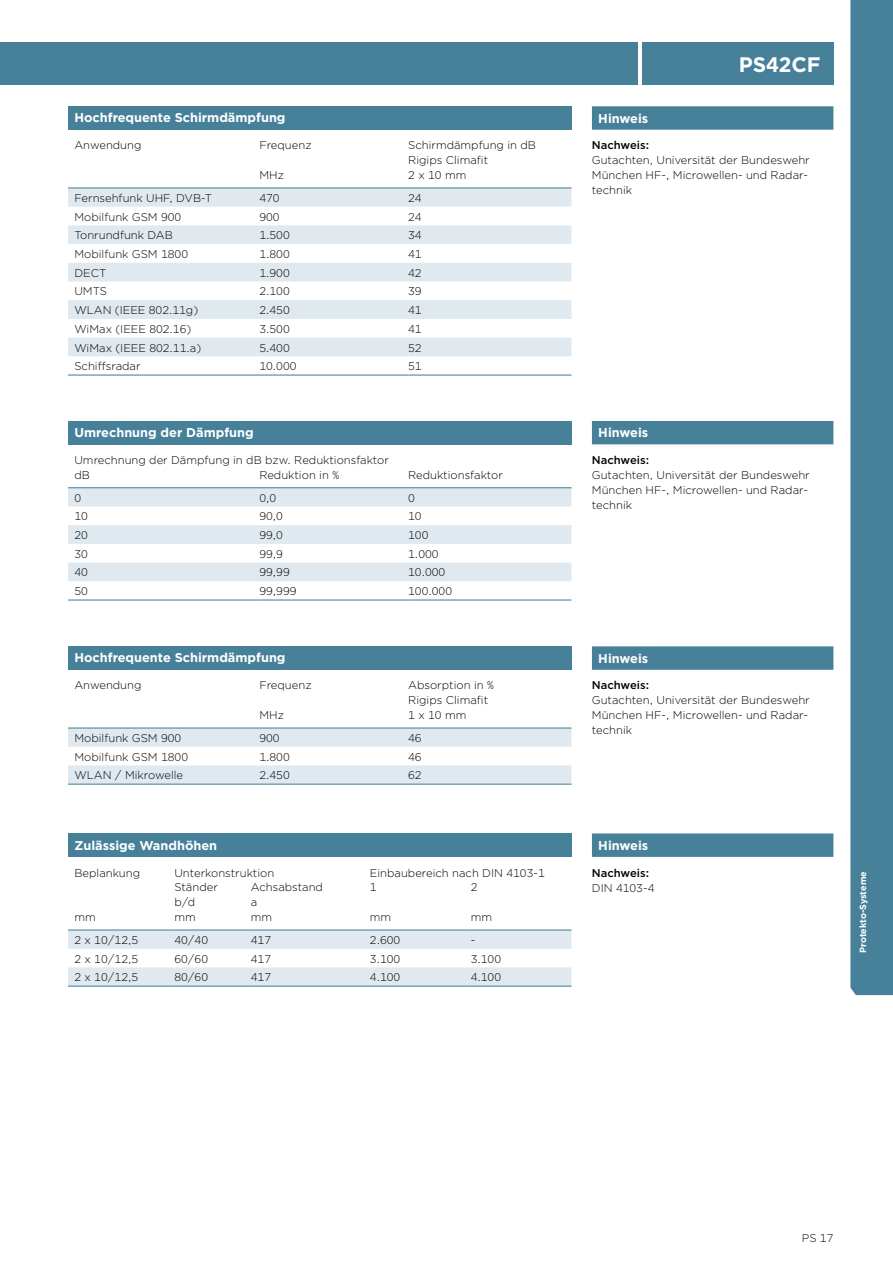
<style>
.page{position:relative;width:893px;height:1263px;background:#fff}
.page>*{position:absolute;margin:0;border:0;box-sizing:border-box;transform-origin:0 0}
.t1{font:700 21px "Gotham";color:#fff}
.t2{font:700 12.75px "Gotham";color:#fff}
.t3{font:300 11.25px/15px "Gotham";color:#000}
.t4{font:500 11.25px "Gotham";color:#000}
.t5{font:700 9px "Gotham";letter-spacing:-.01em;color:#fff}
</style>
<div class="page">
<div style="left:642px;top:43px;width:191px;height:42px;background:#468199"></div>
<div style="left:0;top:43px;width:638px;height:42px;background:#468199"></div>
<div style="left:850px;top:0;width:43px;height:995px;background:#468199"></div>
<div style="left:592px;top:106px;width:241px;height:24px;background:#468199"></div>
<div style="left:592px;top:646px;width:241px;height:24px;background:#468199"></div>
<div style="left:592px;top:421px;width:241px;height:23px;background:#468199"></div>
<div style="left:68px;top:106px;width:503px;height:24px;background:#468199"></div>
<svg style="left:68px;top:188px;width:503px;height:168px;fill:#dfe9ef"></svg>
<hr style="left:259px;top:187px;width:149px;height:1px;background:#468199">
<hr style="left:259px;top:374px;width:149px;height:2px;background:#468199">
<hr style="left:408px;top:187px;width:163px;height:1px;background:#468199">
<hr style="left:408px;top:374px;width:163px;height:2px;background:#468199">
<hr style="left:68px;top:187px;width:191px;height:1px;background:#468199">
<hr style="left:68px;top:374px;width:191px;height:2px;background:#468199">
<div style="left:68px;top:646px;width:503px;height:24px;background:#468199"></div>
<svg style="left:68px;top:728px;width:503px;height:56px"></svg>
<hr style="left:259px;top:727px;width:149px;height:1px;background:#468199">
<hr style="left:259px;top:784px;width:149px;height:1px;background:#468199">
<hr style="left:408px;top:727px;width:163px;height:1px;background:#468199">
<hr style="left:408px;top:784px;width:163px;height:1px;background:#468199">
<hr style="left:68px;top:727px;width:191px;height:1px;background:#468199">
<hr style="left:68px;top:784px;width:191px;height:1px;background:#468199">
<div style="left:68px;top:421px;width:503px;height:23px;background:#468199"></div>
<svg style="left:68px;top:488px;width:503px;height:93px;fill:#dfe9ef"></svg>
<hr style="left:259px;top:487px;width:149px;height:1px;background:#468199">
<hr style="left:259px;top:599px;width:149px;height:1px;background:#468199">
<hr style="left:408px;top:487px;width:163px;height:1px;background:#468199">
<hr style="left:408px;top:599px;width:163px;height:1px;background:#468199">
<hr style="left:68px;top:487px;width:191px;height:1px;background:#468199">
<hr style="left:68px;top:599px;width:191px;height:1px;background:#468199">
<div style="left:592px;top:833px;width:241px;height:24px;background:#468199"></div>
<div style="left:68px;top:833px;width:503px;height:24px;background:#468199"></div>
<svg style="left:68px;top:930px;width:503px;height:56px"></svg>
<hr style="left:68px;top:929px;width:106px;height:1px;background:#468199">
<hr style="left:174px;top:929px;width:77px;height:1px;background:#468199">
<hr style="left:251px;top:929px;width:119px;height:1px;background:#468199">
<hr style="left:370px;top:929px;width:101px;height:1px;background:#468199">
<hr style="left:471px;top:929px;width:100px;height:1px;background:#468199">
<hr style="left:68px;top:986px;width:106px;height:1px;background:#468199">
<hr style="left:174px;top:986px;width:77px;height:1px;background:#468199">
<hr style="left:251px;top:986px;width:119px;height:1px;background:#468199">
<hr style="left:370px;top:986px;width:101px;height:1px;background:#468199">
<hr style="left:471px;top:986px;width:100px;height:1px;background:#468199">
<p class="t2" style="left:74px;top:109px;width:213px">Hochfrequente Schirmdämpfung</p>
<p class="t3" style="left:74px;top:138px;width:69px">Anwendung</p>
<p class="t3" style="left:259px;top:138px;width:54px">Frequenz</p>
<p class="t3" style="left:408px;top:138px;width:129px">Schirmdämpfung in dB<br>Rigips Climafit</p>
<p class="t3" style="left:259px;top:167px;width:26px">MHz</p>
<p class="t3" style="left:408px;top:167px;width:60px">2 x 10 mm</p>
<p class="t3" style="left:74px;top:190px;width:139px">Fernsehfunk UHF, DVB-T</p>
<p class="t3" style="left:259px;top:190px;width:22px">470</p>
<p class="t3" style="left:408px;top:190px;width:15px">24</p>
<p class="t3" style="left:74px;top:209px;width:108px">Mobilfunk GSM 900</p>
<p class="t3" style="left:259px;top:209px;width:22px">900</p>
<p class="t3" style="left:408px;top:209px;width:15px">24</p>
<p class="t3" style="left:74px;top:227px;width:100px">Tonrundfunk DAB</p>
<p class="t3" style="left:259px;top:227px;width:32px">1.500</p>
<p class="t3" style="left:408px;top:227px;width:15px">34</p>
<p class="t3" style="left:74px;top:246px;width:115px">Mobilfunk GSM 1800</p>
<p class="t3" style="left:259px;top:246px;width:32px">1.800</p>
<p class="t3" style="left:408px;top:246px;width:15px">41</p>
<p class="t3" style="left:74px;top:265px;width:33px">DECT</p>
<p class="t3" style="left:259px;top:265px;width:32px">1.900</p>
<p class="t3" style="left:408px;top:265px;width:15px">42</p>
<p class="t3" style="left:74px;top:284px;width:34px">UMTS</p>
<p class="t3" style="left:259px;top:284px;width:32px">2.100</p>
<p class="t3" style="left:408px;top:284px;width:15px">39</p>
<p class="t3" style="left:74px;top:302px;width:125px">WLAN (IEEE 802.11g)</p>
<p class="t3" style="left:259px;top:302px;width:32px">2.450</p>
<p class="t3" style="left:408px;top:302px;width:15px">41</p>
<p class="t3" style="left:74px;top:321px;width:118px">WiMax (IEEE 802.16)</p>
<p class="t3" style="left:259px;top:321px;width:32px">3.500</p>
<p class="t3" style="left:408px;top:321px;width:15px">41</p>
<p class="t3" style="left:74px;top:340px;width:128px">WiMax (IEEE 802.11.a)</p>
<p class="t3" style="left:259px;top:340px;width:32px">5.400</p>
<p class="t3" style="left:408px;top:340px;width:15px">52</p>
<p class="t3" style="left:74px;top:358px;width:68px">Schiffsradar</p>
<p class="t3" style="left:259px;top:358px;width:39px">10.000</p>
<p class="t3" style="left:408px;top:358px;width:15px">51</p>
<p class="t2" style="left:74px;top:424px;width:181px">Umrechnung der Dämpfung</p>
<p class="t3" style="left:74px;top:452px;width:316px">Umrechnung der Dämpfung in dB bzw. Reduktionsfaktor dB</p>
<p class="t3" style="left:259px;top:467px;width:81px">Reduktion in %</p>
<p class="t3" style="left:408px;top:467px;width:96px">Reduktionsfaktor</p>
<p class="t3" style="left:74px;top:490px;width:8px">0</p>
<p class="t3" style="left:259px;top:490px;width:18px">0,0</p>
<p class="t3" style="left:408px;top:490px;width:8px">0</p>
<p class="t3" style="left:74px;top:508px;width:15px">10</p>
<p class="t3" style="left:259px;top:508px;width:25px">90,0</p>
<p class="t3" style="left:408px;top:508px;width:15px">10</p>
<p class="t3" style="left:74px;top:527px;width:15px">20</p>
<p class="t3" style="left:259px;top:527px;width:25px">99,0</p>
<p class="t3" style="left:408px;top:527px;width:22px">100</p>
<p class="t3" style="left:74px;top:546px;width:15px">30</p>
<p class="t3" style="left:259px;top:546px;width:25px">99,9</p>
<p class="t3" style="left:408px;top:546px;width:32px">1.000</p>
<p class="t3" style="left:74px;top:565px;width:15px">40</p>
<p class="t3" style="left:259px;top:565px;width:32px">99,99</p>
<p class="t3" style="left:408px;top:565px;width:39px">10.000</p>
<p class="t3" style="left:74px;top:583px;width:15px">50</p>
<p class="t3" style="left:259px;top:583px;width:39px">99,999</p>
<p class="t3" style="left:408px;top:583px;width:45px">100.000</p>
<p class="t2" style="left:74px;top:649px;width:213px">Hochfrequente Schirmdämpfung</p>
<p class="t3" style="left:74px;top:678px;width:69px">Anwendung</p>
<p class="t3" style="left:259px;top:678px;width:54px">Frequenz</p>
<p class="t3" style="left:408px;top:678px;width:87px">Absorption in %<br>Rigips Climafit</p>
<p class="t3" style="left:259px;top:707px;width:26px">MHz</p>
<p class="t3" style="left:408px;top:707px;width:60px">1 x 10 mm</p>
<p class="t3" style="left:74px;top:730px;width:108px">Mobilfunk GSM 900</p>
<p class="t3" style="left:259px;top:730px;width:22px">900</p>
<p class="t3" style="left:408px;top:730px;width:15px">46</p>
<p class="t3" style="left:74px;top:749px;width:115px">Mobilfunk GSM 1800</p>
<p class="t3" style="left:259px;top:749px;width:32px">1.800</p>
<p class="t3" style="left:408px;top:749px;width:15px">46</p>
<p class="t3" style="left:74px;top:767px;width:110px">WLAN / Mikrowelle</p>
<p class="t3" style="left:259px;top:767px;width:32px">2.450</p>
<p class="t3" style="left:408px;top:767px;width:15px">62</p>
<p class="t2" style="left:598px;top:110px;width:52px">Hinweis</p>
<h1 class="t1" style="left:739px;top:51px;width:83px">PS42CF</h1>
<p class="t4" style="left:592px;top:138px;width:59px">Nachweis:</p>
<p class="t3" style="left:592px;top:153px;width:219px">Gutachten, Universität der Bundeswehr<br>München HF-, Microwellen- und Radar&shy;technik</p>
<p class="t2" style="left:598px;top:424px;width:52px">Hinweis</p>
<p class="t4" style="left:592px;top:453px;width:59px">Nachweis:</p>
<p class="t3" style="left:592px;top:467px;width:219px">Gutachten, Universität der Bundeswehr<br>München HF-, Microwellen- und Radar&shy;technik</p>
<p class="t2" style="left:598px;top:650px;width:52px">Hinweis</p>
<p class="t4" style="left:592px;top:678px;width:59px">Nachweis:</p>
<p class="t3" style="left:592px;top:693px;width:219px">Gutachten, Universität der Bundeswehr<br>München HF-, Microwellen- und Radar&shy;technik</p>
<p class="t2" style="left:74px;top:836px;width:144px">Zulässige Wandhöhen</p>
<p class="t2" style="left:598px;top:837px;width:52px">Hinweis</p>
<p class="t3" style="left:74px;top:865px;width:67px">Beplankung</p>
<p class="t3" style="left:174px;top:865px;width:101px">Unterkonstruktion</p>
<p class="t3" style="left:370px;top:865px;width:176px">Einbaubereich nach DIN 4103-1</p>
<p class="t3" style="left:174px;top:880px;width:45px">Ständer</p>
<p class="t3" style="left:251px;top:880px;width:74px">Achsabstand</p>
<p class="t3" style="left:370px;top:880px;width:8px">1</p>
<p class="t3" style="left:471px;top:880px;width:8px">2</p>
<p class="t3" style="left:174px;top:894px;width:22px">b/d</p>
<p class="t3" style="left:251px;top:894px;width:8px">a</p>
<p class="t3" style="left:74px;top:909px;width:23px">mm</p>
<p class="t3" style="left:174px;top:909px;width:23px">mm</p>
<p class="t3" style="left:251px;top:909px;width:23px">mm</p>
<p class="t3" style="left:370px;top:909px;width:23px">mm</p>
<p class="t3" style="left:471px;top:909px;width:23px">mm</p>
<p class="t3" style="left:74px;top:932px;width:65px">2 x 10/12,5</p>
<p class="t3" style="left:174px;top:932px;width:35px">40/40</p>
<p class="t3" style="left:251px;top:932px;width:22px">417</p>
<p class="t3" style="left:370px;top:932px;width:32px">2.600</p>
<p class="t3" style="left:471px;top:932px;width:6px">-</p>
<p class="t3" style="left:74px;top:951px;width:65px">2 x 10/12,5</p>
<p class="t3" style="left:174px;top:951px;width:35px">60/60</p>
<p class="t3" style="left:251px;top:951px;width:22px">417</p>
<p class="t3" style="left:370px;top:951px;width:32px">3.100</p>
<p class="t3" style="left:471px;top:951px;width:32px">3.100</p>
<p class="t3" style="left:74px;top:969px;width:65px">2 x 10/12,5</p>
<p class="t3" style="left:174px;top:969px;width:35px">80/60</p>
<p class="t3" style="left:251px;top:969px;width:22px">417</p>
<p class="t3" style="left:370px;top:969px;width:32px">4.100</p>
<p class="t3" style="left:471px;top:969px;width:32px">4.100</p>
<p class="t4" style="left:592px;top:865px;width:59px">Nachweis:</p>
<p class="t3" style="left:592px;top:880px;width:64px">DIN 4103-4</p>
<p class="t5" style="left:857px;top:953px;width:83px;rotate:-90deg">Protekto-Systeme</p>
<p class="t3" style="left:802px;top:1230px;width:33px">PS 17</p>
</div>
